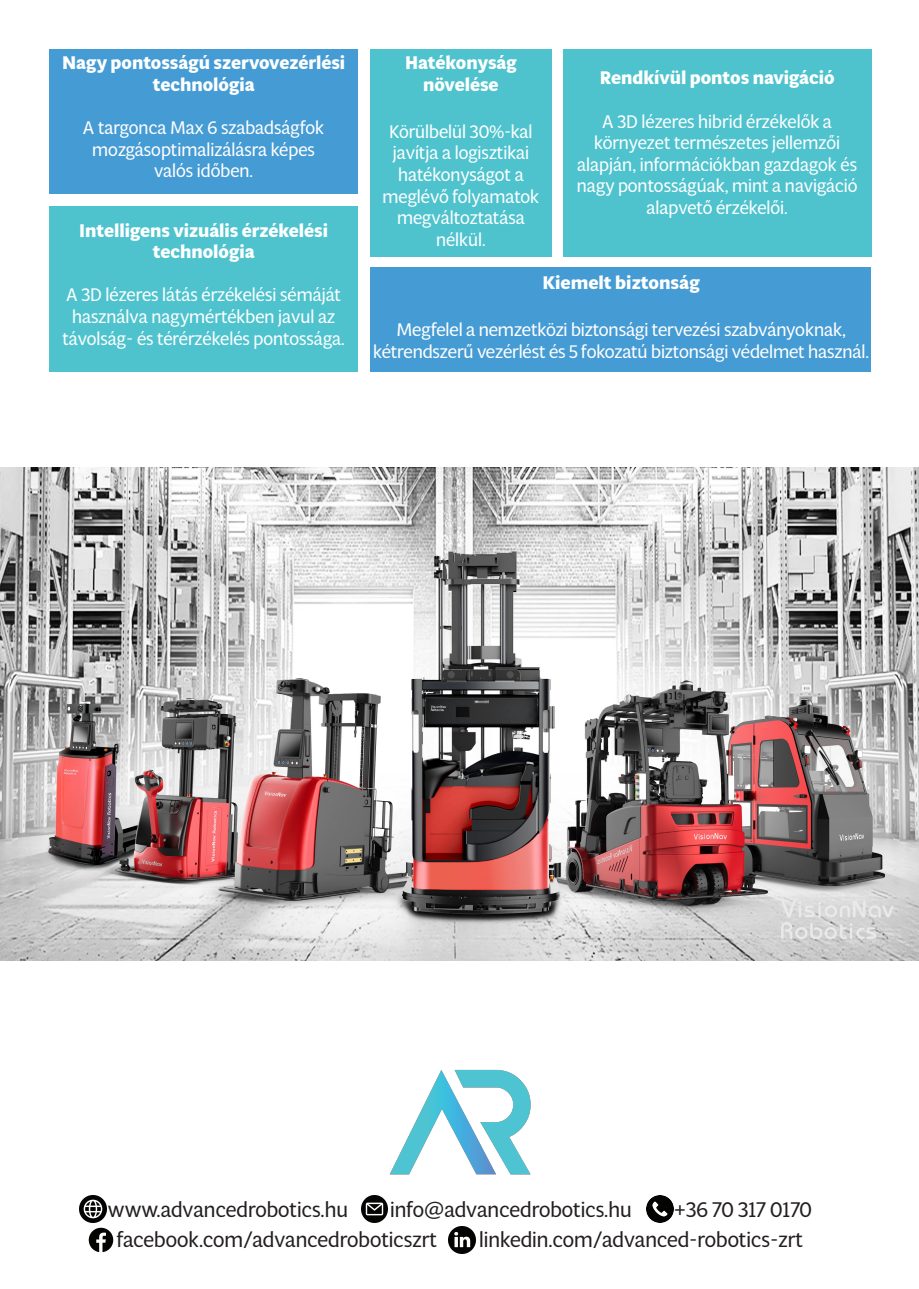
<style>
.page{position:relative;width:919px;height:1289px;background:#fff}
.page>*{position:absolute;margin:0;border:0;box-sizing:border-box;transform-origin:0 0}
.t1{font:21px "Multi Display";color:#231f20}
.t2{font:18px/21.6px "Multi Display";color:#fff;text-align:center}
.t3{font:700 18px/21.6px "Multi Display";color:#fff;text-align:center}
</style>
<div class="page">
<img style="left:88px;top:1227px;width:26px;height:26px">
<img style="left:449px;top:1235px;width:26px;height:18px">
<img style="left:646px;top:1195px;width:27px;height:27px">
<img style="left:79px;top:1195px;width:27px;height:27px">
<img style="left:361px;top:1069px;width:170px;height:166px">
<div style="left:49px;top:49px;width:309px;height:145px;background:#459bd4"></div>
<div style="left:370px;top:49px;width:182px;height:208px;background:#4ec3ce"></div>
<div style="left:563px;top:49px;width:308px;height:208px;background:#4ec3ce"></div>
<div style="left:49px;top:207px;width:309px;height:165px;background:#4ec3ce"></div>
<div style="left:370px;top:267px;width:501px;height:105px;background:#459bd4"></div>
<img style="left:0;top:468px;width:918px;height:492px">
<p class="t3" style="left:62px;top:52px;width:284px">Nagy pontosságú szervovezérlési technológia</p>
<p class="t2" style="left:83px;top:116px;width:243px">A targonca Max 6 szabadságfok mozgásoptimalizálásra képes valós időben.</p>
<p class="t3" style="left:79px;top:219px;width:250px">Intelligens vizuális érzékelési technológia</p>
<p class="t2" style="left:63px;top:283px;width:283px">A 3D lézeres látás érzékelési sémáját használva nagymértékben javul az távolság- és térérzékelés pontossága.</p>
<p class="t3" style="left:405px;top:52px;width:113px">Hatékonyság növelése</p>
<p class="t2" style="left:382px;top:120px;width:158px">Körülbelül 30%-kal javítja a logisztikai hatékonyságot a meglévő folyamatok megváltoztatása nélkül.</p>
<p class="t3" style="left:599px;top:67px;width:236px">Rendkívül pontos navigáció</p>
<p class="t2" style="left:576px;top:109px;width:282px">A 3D lézeres hibrid érzékelők a környezet természetes jellemzői alapján, információkban gazdagok és nagy pontosságúak, mint a navigáció alapvető érzékelői.</p>
<p class="t3" style="left:542px;top:272px;width:159px">Kiemelt biztonság</p>
<p class="t2" style="left:373px;top:318px;width:497px">Megfelel a nemzetközi biztonsági tervezési szabványoknak, kétrendszerű vezérlést és 5 fokozatú biztonsági védelmet használ.</p>
<p class="t1" style="left:108px;top:1195px;width:242px">www.advancedrobotics.hu</p>
<p class="t1" style="left:390px;top:1195px;width:243px">info@advancedrobotics.hu</p>
<p class="t1" style="left:673px;top:1195px;width:139px">+36 70 317 0170</p>
<p class="t1" style="left:117px;top:1225px;width:321px">facebook.com/advancedroboticszrt</p>
<p class="t1" style="left:479px;top:1225px;width:325px">linkedin.com/advanced-robotics-zrt</p>
</div>
